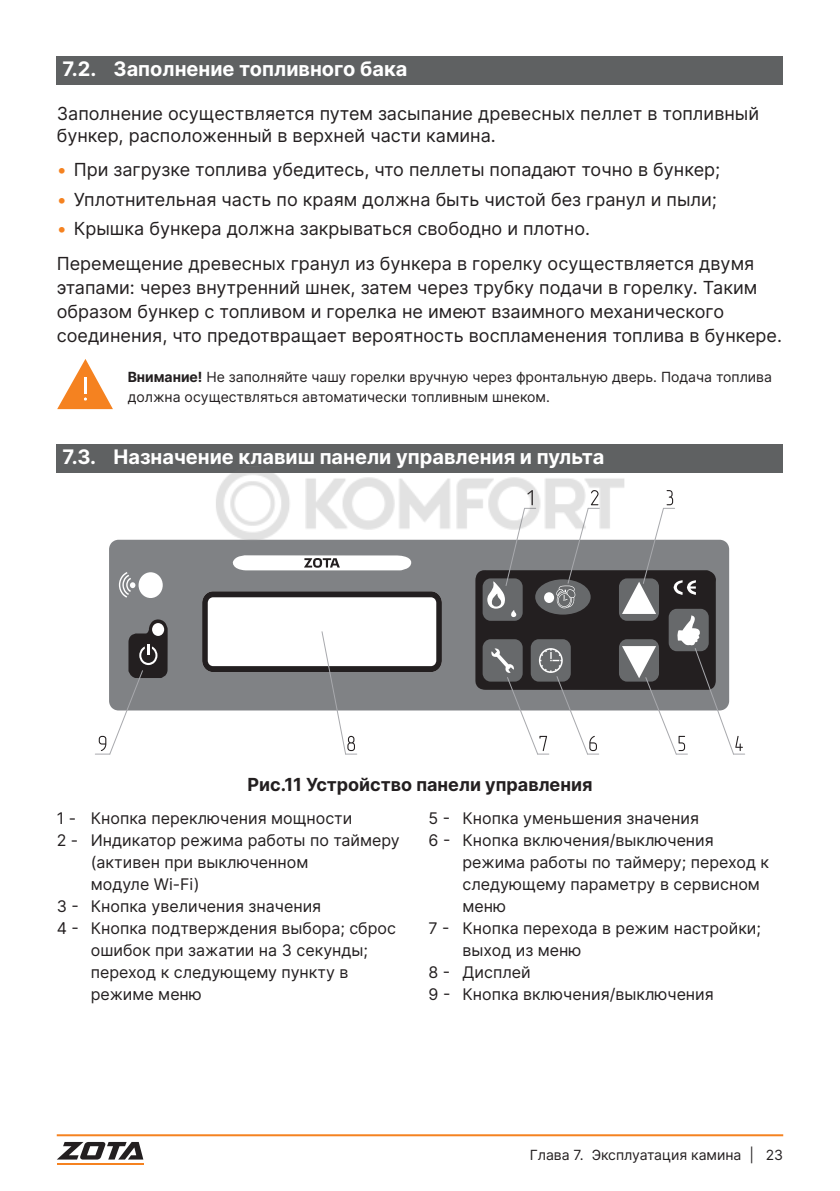
<style>
.page{position:relative;width:840px;height:1191px;background:#fff}
.page>*{position:absolute;margin:0;border:0;box-sizing:border-box;transform-origin:0 0}
.t1{font:700 20px "Inter";color:#fff}
.t2{font:18px/24px "Inter";color:#231f20}
.t3{font:700 18px "Inter";color:#231f20}
.t4{font:16px "Inter";color:#231f20}
.t5{font:14px/20px "Inter";color:#231f20}
.s1{color:#f58220}
.s2{font-weight:700}
</style>
<div class="page">
<hr style="left:57px;top:1134px;width:725px;height:2px;background:#f58220">
<svg style="left:57px;top:1142px;width:86px;height:17px"></svg>
<hr style="left:57px;top:1163px;width:86px;height:1px;background:#f58220">
<div style="left:57px;top:57px;width:725px;height:28px;background:#5f6162"></div>
<svg style="left:57px;top:359px;width:56px;height:50px"></svg>
<div style="left:57px;top:445px;width:725px;height:28px;background:#5f6162"></div>
<div style="left:109px;top:539px;width:365px;height:172px;background:#808285"></div>
<svg style="left:119px;top:572px;width:16px;height:25px"></svg>
<div style="left:138px;top:572px;width:25px;height:26px;background:#fff;border-radius:50%"></div>
<svg style="left:202px;top:591px;width:239px;height:164px"></svg>
<svg style="left:95px;top:619px;width:72px;height:136px"></svg>
<svg style="left:474px;top:490px;width:270px;height:265px"></svg>
<svg style="left:232px;top:555px;width:179px;height:15px"></svg>
<img style="left:210px;top:473px;width:419px;height:76px">
<p class="t1" style="left:62px;top:54px;width:346px">7.2. Заполнение топливного бака</p>
<p class="t2" style="left:57px;top:102px;width:703px;line-height:22px">Заполнение осуществляется путем засыпание древесных пеллет в топливный бункер, расположенный в верхней части камина.</p>
<p class="t2" style="left:57px;top:157px;width:664px"><span class="s1">•</span> При загрузке топлива убедитесь, что пеллеты попадают точно в бункер;</p>
<p class="t2" style="left:57px;top:187px;width:661px"><span class="s1">•</span> Уплотнительная часть по краям должна быть чистой без гранул и пыли;</p>
<p class="t2" style="left:57px;top:211px;width:698px;line-height:34.4px"><span class="s1">•</span> Крышка бункера должна закрываться свободно и плотно.<br>Перемещение древесных гранул из бункера в горелку осуществляется двумя</p>
<p class="t2" style="left:57px;top:275px;width:726px">этапами: через внутренний шнек, затем через трубку подачи в горелку. Таким образом бункер с топливом и горелка не имеют взаимного механического соединения, что предотвращает вероятность воспламенения топлива в бункере.</p>
<p class="t5" style="left:128px;top:366px;width:645px"><span class="s2">Внимание!</span> Не заполняйте чашу горелки вручную через фронтальную дверь. Подача топлива должна осуществляться автоматически топливным шнеком.</p>
<p class="t1" style="left:62px;top:442px;width:543px">7.3. Назначение клавиш панели управления и пульта</p>
<p class="t3" style="left:247px;top:771px;width:346px">Рис.11 Устройство панели управления</p>
<p class="t4" style="left:57px;top:806px;width:297px">1 - Кнопка переключения мощности</p>
<p class="t4" style="left:57px;top:828px;width:344px">2 - Индикатор режима работы по таймеру</p>
<p class="t4" style="left:91px;top:850px;width:219px">(активен при выключенном</p>
<p class="t4" style="left:91px;top:872px;width:110px">модуле Wi-Fi)</p>
<p class="t4" style="left:57px;top:894px;width:266px">3 - Кнопка увеличения значения</p>
<p class="t4" style="left:57px;top:916px;width:340px">4 - Кнопка подтверждения выбора; сброс</p>
<p class="t4" style="left:91px;top:938px;width:279px">ошибок при зажатии на 3 секунды;</p>
<p class="t4" style="left:91px;top:960px;width:259px">переход к следующему пункту в</p>
<p class="t4" style="left:91px;top:982px;width:113px">режиме меню</p>
<p class="t4" style="left:428px;top:806px;width:272px">5 - Кнопка уменьшения значения</p>
<p class="t4" style="left:428px;top:828px;width:287px">6 - Кнопка включения/выключения</p>
<p class="t4" style="left:462px;top:850px;width:308px">режима работы по таймеру; переход к</p>
<p class="t4" style="left:462px;top:872px;width:299px">следующему параметру в сервисном</p>
<p class="t4" style="left:462px;top:894px;width:45px">меню</p>
<p class="t4" style="left:428px;top:916px;width:334px">7 - Кнопка перехода в режим настройки;</p>
<p class="t4" style="left:462px;top:938px;width:120px">выход из меню</p>
<p class="t4" style="left:428px;top:960px;width:104px">8 - Дисплей</p>
<p class="t4" style="left:428px;top:982px;width:287px">9 - Кнопка включения/выключения</p>
<p class="t5" style="left:529px;top:1144px;width:255px">Глава 7. Эксплуатация камина | 23</p>
</div>
